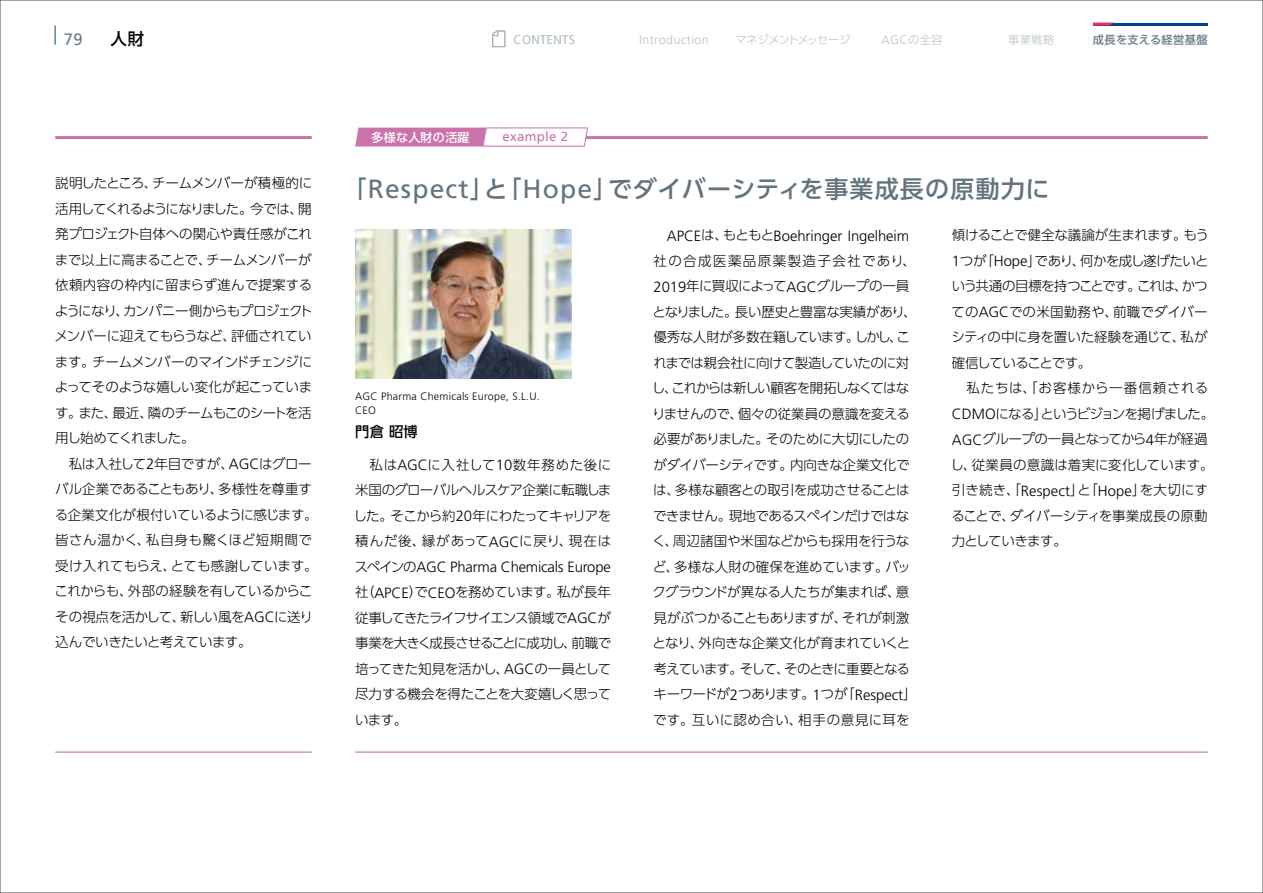
<style>
.page{position:relative;width:1263px;height:893px;background:#fff}
.page>*{position:absolute;margin:0;border:0;box-sizing:border-box;transform-origin:0 0}
.t1{font:500 24px "UD Shin Go Pro";letter-spacing:.04em;color:#62747e}
.t2{font:16.5px "Frutiger LT Std";color:#6b7d87}
.t3{font:500 16.5px "UD Shin Go Pro";color:#000}
.t4{font:300 14.85px "Frutiger LT Std";letter-spacing:-.01em;color:#000}
.t5{font:500 14.25px "UD Shin Go Pro";color:#000}
.t6{font:300 13.5px/25.5px "UD Shin Go Pro";letter-spacing:-.03em;color:#000}
.t7{font:13.2px "Frutiger LT Std";letter-spacing:.025em;color:#cb72ab}
.t8{font:300 12.3px "Frutiger LT Std";letter-spacing:.035em;color:#b5c1c8}
.t9{font:500 12px "UD Shin Go Pro";letter-spacing:.025em;color:#fff}
.t10{font:300 11.25px "UD Shin Go Pro";letter-spacing:-.06em;color:#b5c1c8}
.t11{font:500 11.25px "UD Shin Go Pro";letter-spacing:.02em;color:#6b7d87}
.t12{font:300 11.25px "UD Shin Go Pro";letter-spacing:-.03em;color:#b5c1c8}
.t13{font:300 10.8px/13.5px "Frutiger LT Std";letter-spacing:.025em;color:#000}
.s1{font-family:"UD Shin Go Pro";font-size:11.25px}
.s2{font-family:"Frutiger LT Std";font-size:14.85px}
.s3{font-family:"Frutiger LT Std";font-weight:400;font-size:26.4px}
.s4{font-family:"UD Shin Go Pro";font-size:13.5px}
</style>
<div class="page">
<hr style="left:478px;top:136px;width:730px;height:3px;background:#cb72ab">
<hr style="left:355px;top:751px;width:853px;height:2px;background:#cb72ab">
<svg style="left:355px;top:127px;width:233px;height:20px"></svg>
<img style="left:355px;top:230px;width:217px;height:148px">
<hr style="left:55px;top:136px;width:257px;height:3px;background:#cb72ab">
<hr style="left:55px;top:751px;width:257px;height:2px;background:#cb72ab">
<svg style="left:55px;top:26px;width:1px;height:19px"></svg>
<hr style="left:1093px;top:23px;width:115px;height:3px;background:#00428e">
<svg style="left:1093px;top:23px;width:21px;height:3px"></svg>
<svg style="left:492px;top:30px;width:14px;height:17px"></svg>
<p class="t2" style="left:64px;top:29px;width:20px">79</p>
<p class="t3" style="left:111px;top:25px;width:35px">人財</p>
<p class="t8" style="left:513px;top:33px;width:63px">CONTENTS</p>
<p class="t8" style="left:639px;top:33px;width:71px">Introduction</p>
<p class="t10" style="left:735px;top:31px;width:117px">マネジメントメッセージ</p>
<p class="t8" style="left:881px;top:33px;width:63px">AGC<span class="s1">の全容</span></p>
<p class="t12" style="left:1008px;top:31px;width:48px">事業戦略</p>
<p class="t11" style="left:1093px;top:31px;width:116px">成長を支える経営基盤</p>
<p class="t6" style="left:54px;top:170px;width:265px">説明したところ、チームメンバーが積極的に活用してくれるようになりました。今では、開発プロジェクト自体への関心や責任感がこれまで以上に高まることで、チームメンバーが依頼内容の枠内に留まらず進んで提案するようになり、カンパニー側からもプロジェクトメンバーに迎えてもらうなど、評価されています。チームメンバーのマインドチェンジによってそのような嬉しい変化が起こっています。また、最近、隣のチームもこのシートを活用し始めてくれました。<br>　私は入社して<span class="s2">2</span>年目ですが、<span class="s2">AGC</span>はグローバル企業であることもあり、多様性を尊重する企業文化が根付いているように感じます。皆さん温かく、私自身も驚くほど短期間で受け入れてもらえ、とても感謝しています。これからも、外部の経験を有しているからこその視点を活かして、新しい風を<span class="s2">AGC</span>に送り込んでいきたいと考えています。</p>
<p class="t9" style="left:372px;top:127px;width:100px">多様な人財の活躍</p>
<p class="t7" style="left:503px;top:129px;width:67px">example 2</p>
<h1 class="t1" style="left:342px;top:169px;width:709px">「<span class="s3">Respect</span>」と「<span class="s3">Hope</span>」でダイバーシティを事業成長の原動力に</h1>
<p class="t13" style="left:355px;top:390px;width:186px">AGC Pharma Chemicals Europe, S.L.U.<br>CEO</p>
<p class="t5" style="left:355px;top:420px;width:64px">門倉昭博</p>
<p class="t6" style="left:354px;top:451px;width:259px;text-align:justify">　私は<span class="s2">AGC</span>に入社して<span class="s2">10</span>数年務めた後に米国のグローバルヘルスケア企業に転職しました。そこから約<span class="s2">20</span>年にわたってキャリアを積んだ後、縁があって<span class="s2">AGC</span>に戻り、現在は</p>
<p class="t4" style="left:355px;top:558px;width:258px"><span class="s4">スペインの</span>AGC Pharma Chemicals Europe</p>
<p class="t6" style="left:355px;top:579px;width:258px;text-align:justify">社（<span class="s2">APCE</span>）で<span class="s2">CEO</span>を務めています。私が長年従事してきたライフサイエンス領域で<span class="s2">AGC</span>が事業を大きく成長させることに成功し、前職で培ってきた知見を活かし、<span class="s2">AGC</span>の一員として尽力する機会を得たことを大変嬉しく思っています。</p>
<p class="t4" style="left:667px;top:227px;width:244px">APCE<span class="s4">は、もともと</span>Boehringer Ingelheim</p>
<p class="t6" style="left:652px;top:247px;width:266px">社の合成医薬品原薬製造子会社であり、<br><span class="s2">2019</span>年に買収によって<span class="s2">AGC</span>グループの一員となりました。長い歴史と豊富な実績があり、優秀な人財が多数在籍しています。しかし、これまでは親会社に向けて製造していたのに対し、これからは新しい顧客を開拓しなくてはなりませんので、個々の従業員の意識を変える必要がありました。そのために大切にしたのがダイバーシティです。内向きな企業文化では、多様な顧客との取引を成功させることはできません。現地であるスペインだけではなく、周辺諸国や米国などからも採用を行うなど、多様な人財の確保を進めています。バックグラウンドが異なる人たちが集まれば、意見がぶつかることもありますが、それが刺激となり、外向きな企業文化が育まれていくと考えています。そして、そのときに重要となるキーワードが<span class="s2">2</span>つあります。<span class="s2">1</span>つが「<span class="s2">Respect</span>」です。互いに認め合い、相手の意見に耳を</p>
<p class="t6" style="left:950px;top:222px;width:266px">傾けることで健全な議論が生まれます。もう<br><span class="s2">1</span>つが「<span class="s2">Hope</span>」であり、何かを成し遂げたいという共通の目標を持つことです。これは、かつての<span class="s2">AGC</span>での米国勤務や、前職でダイバーシティの中に身を置いた経験を通じて、私が確信していることです。<br>　私たちは、「お客様から一番信頼される<br><span class="s2">CDMO</span>になる」というビジョンを掲げました。<br><span class="s2">AGC</span>グループの一員となってから<span class="s2">4</span>年が経過し、従業員の意識は着実に変化しています。引き続き、「<span class="s2">Respect</span>」と「<span class="s2">Hope</span>」を大切にすることで、ダイバーシティを事業成長の原動力としていきます。</p>
</div>
